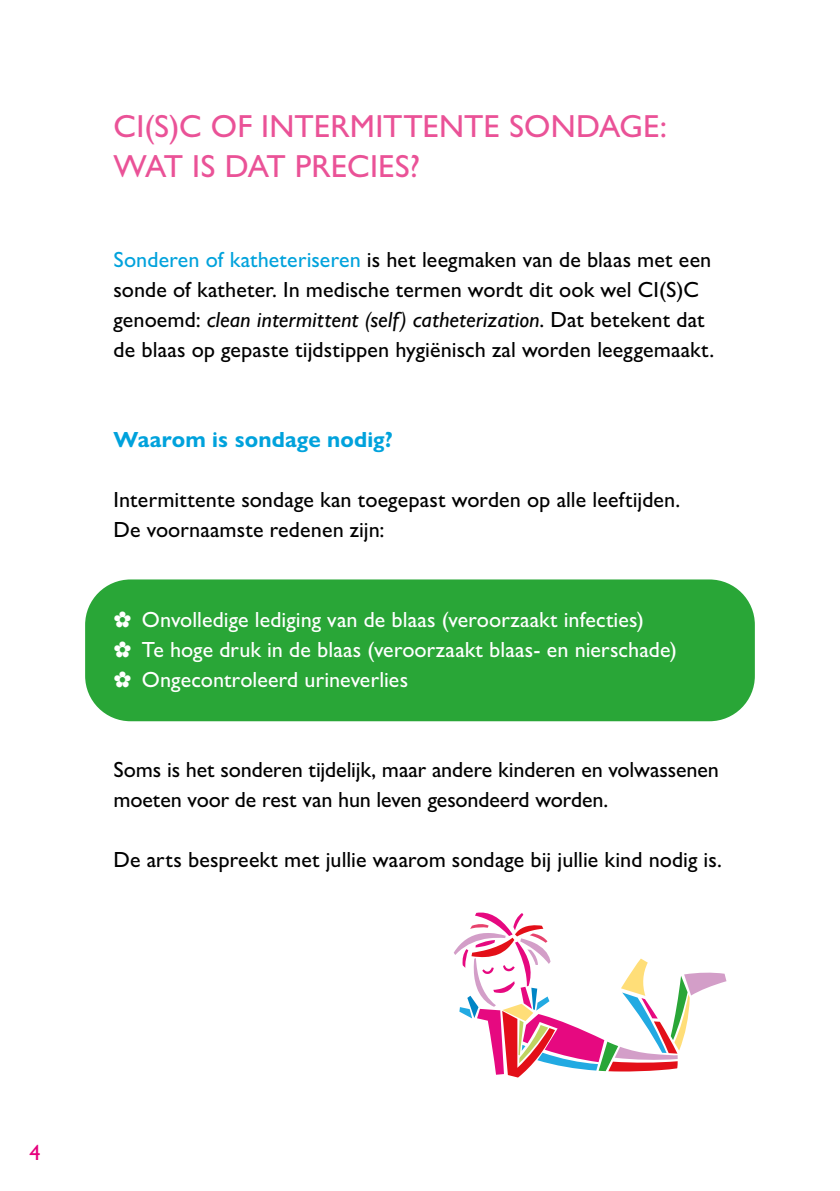
<style>
.page{position:relative;width:840px;height:1191px;background:#fff}
.page>*{position:absolute;margin:0;border:0;box-sizing:border-box;transform-origin:0 0}
.t1{font:500 32px/40px "Gill Sans Nova";color:#ea5297}
.t2{font:500 22px/30px "Gill Sans Nova";color:#000}
.t3{font:500 22px/30px "Gill Sans Nova";letter-spacing:.005em;color:#fff}
.t4{font:700 22px "Gill Sans Nova";letter-spacing:.005em;color:#00a2dc}
.t5{font:500 22px "Gill Sans Nova";color:#e6007d}
.s1{color:#00a2dc}
.s2{font-style:italic}
</style>
<div class="page">
<div style="left:85px;top:579px;width:669px;height:142px;background:#29a637;border-radius:45px"></div>
<svg style="left:453px;top:912px;width:273px;height:165px"></svg>
<h1 class="t1" style="left:113px;top:106px;width:554px">CI(S)C OF INTERMITTENTE SONDAGE:<br>WAT IS DAT PRECIES?</h1>
<p class="t2" style="left:113px;top:244px;width:602px"><span class="s1">Sonderen of katheteriseren</span> is het leegmaken van de blaas met een sonde of katheter. In medische termen wordt dit ook wel CI(S)C genoemd: <span class="s2">clean intermittent (self) catheterization</span>. Dat betekent dat de blaas op gepaste tijdstippen hygiënisch zal worden leeggemaakt.</p>
<p class="t4" style="left:113px;top:426px;width:280px">Waarom is sondage nodig?</p>
<p class="t2" style="left:113px;top:484px;width:568px">Intermittente sondage kan toegepast worden op alle leeftijden.<br>De voornaamste redenen zijn:</p>
<p class="t3" style="left:113px;top:604px;width:564px">✿ Onvolledige lediging van de blaas (veroorzaakt infecties)<br>✿ Te hoge druk in de blaas (veroorzaakt blaas- en nierschade) ✿ Ongecontroleerd urineverlies</p>
<p class="t2" style="left:113px;top:754px;width:606px">Soms is het sonderen tijdelijk, maar andere kinderen en volwassenen moeten voor de rest van hun leven gesondeerd worden.</p>
<p class="t2" style="left:113px;top:844px;width:609px">De arts bespreekt met jullie waarom sondage bij jullie kind nodig is.</p>
<p class="t5" style="left:29px;top:1138px;width:13px">4</p>
</div>
